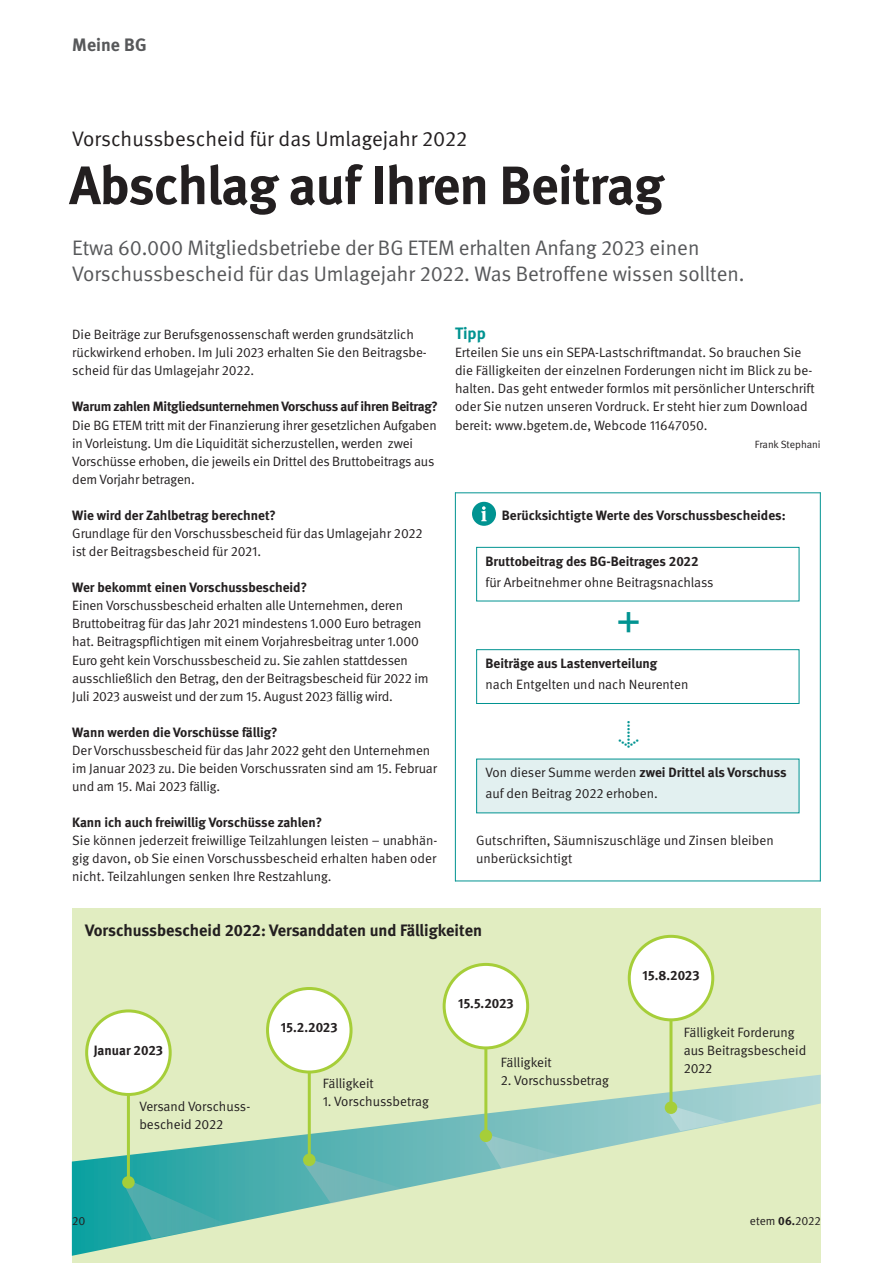
<style>
.page{position:relative;width:893px;height:1263px;background:#fff}
.page>*{position:absolute;margin:0;border:0;box-sizing:border-box;transform-origin:0 0}
.t1{font:700 54px "DGUV Meta";letter-spacing:-.01em;color:#231f20}
.t2{font:47.25px "DGUV Meta";color:#009391}
.t3{font:24px "DGUV Meta";color:#009391}
.t4{font:21px/25.8px "DGUV Meta";letter-spacing:-.01em;color:#57585a}
.t5{font:21px "DGUV Meta";letter-spacing:-.005em;color:#231f20}
.t6{font:700 18px "DGUV Meta";color:#57585a}
.t7{font:700 16.5px "DGUV Meta";color:#231f20}
.t8{font:700 16.5px "DGUV Meta";color:#009391}
.t9{font:13.5px/18.1px "DGUV Meta";letter-spacing:-.01em;color:#231f20}
.t10{font:700 13.5px "DGUV Meta";letter-spacing:-.005em;color:#231f20}
.t11{font:12px "DGUV Meta";color:#231f20}
.t12{font:10.5px "DGUV Meta";letter-spacing:-.005em;color:#231f20}
.s1{font-weight:700}
</style>
<div class="page">
<div style="left:72px;top:908px;width:749px;height:355px;background:#e1edc1"></div>
<svg style="left:72px;top:1075px;width:749px;height:181px"></svg>
<svg style="left:125px;top:1182px;width:102px;height:57px;background:#4bafab"></svg>
<svg style="left:303px;top:1160px;width:99px;height:44px;background:#76bcb6"></svg>
<svg style="left:482px;top:1134px;width:81px;height:35px;background:#94c8c2"></svg>
<svg style="left:668px;top:1107px;width:59px;height:24px"></svg>
<div style="left:122px;top:1176px;width:13px;height:12px;background:#a6ce39;border-radius:50%"></div>
<hr style="left:127px;top:1083px;width:3px;height:99px;background:#a6ce39">
<div style="left:87px;top:1011px;width:83px;height:83px;background:#fff;border-radius:50%"></div>
<div style="left:85px;top:1009px;width:87px;height:87px;border:3px solid #a6ce39;border-radius:50%"></div>
<div style="left:303px;top:1153px;width:13px;height:13px;background:#a6ce39;border-radius:50%"></div>
<hr style="left:308px;top:1060px;width:3px;height:100px;background:#a6ce39">
<div style="left:268px;top:988px;width:83px;height:84px;background:#fff;border-radius:50%"></div>
<div style="left:266px;top:987px;width:87px;height:86px;border:3px solid #a6ce39;border-radius:50%"></div>
<div style="left:480px;top:1129px;width:12px;height:13px;background:#a6ce39;border-radius:50%"></div>
<hr style="left:484px;top:1036px;width:3px;height:100px;background:#a6ce39">
<div style="left:444px;top:964px;width:84px;height:84px;background:#fff;border-radius:50%"></div>
<div style="left:443px;top:963px;width:86px;height:86px;border:3px solid #a6ce39;border-radius:50%"></div>
<div style="left:665px;top:1101px;width:12px;height:13px;background:#a6ce39;border-radius:50%"></div>
<hr style="left:669px;top:1008px;width:3px;height:100px;background:#a6ce39">
<div style="left:629px;top:936px;width:84px;height:84px;background:#fff;border-radius:50%"></div>
<div style="left:628px;top:935px;width:86px;height:86px;border:3px solid #a6ce39;border-radius:50%"></div>
<hr style="left:455px;top:492px;width:366px;height:1px;background:#009391">
<hr style="left:455px;top:880px;width:366px;height:1px;background:#009391">
<div style="left:476px;top:649px;width:323px;height:55px;border:1px solid #009391"></div>
<div style="left:477px;top:759px;width:322px;height:54px;background:#e2f0f0"></div>
<div style="left:476px;top:547px;width:323px;height:54px;border:1px solid #009391"></div>
<hr style="left:820px;top:492px;width:1px;height:389px;background:#009391">
<hr style="left:455px;top:492px;width:1px;height:389px;background:#009391">
<div style="left:472px;top:502px;width:24px;height:24px;background:#009391;border-radius:50%"></div>
<svg style="left:481px;top:506px;width:6px;height:15px"></svg>
<h2 class="t6" style="left:72px;top:34px;width:76px">Meine BG</h2>
<p class="t5" style="left:72px;top:126px;width:396px">Vorschussbescheid für das Umlagejahr 2022</p>
<h3 class="t1" style="left:69px;top:153px;width:596px">Abschlag auf Ihren Beitrag</h3>
<p class="t4" style="left:72px;top:236px;width:674px">Etwa 60.000 Mitgliedsbetriebe der BG ETEM erhalten Anfang 2023 einen<br>Vorschussbescheid für das Umlagejahr 2022. Was Betroffene wissen sollten.</p>
<p class="t9" style="left:72px;top:326px;width:356px">Die Beiträge zur Berufsgenossenschaft werden grundsätzlich rückwirkend erhoben. Im Juli 2023 erhalten Sie den Beitragsbe&shy;scheid für das Umlagejahr 2022.</p>
<h4 class="t10" style="left:72px;top:399px;width:367px">Warum zahlen Mitgliedsunternehmen Vorschuss auf ihren Beitrag?</h4>
<p class="t9" style="left:72px;top:416px;width:366px">Die BG ETEM tritt mit der Finanzierung ihrer gesetzlichen Aufgaben in Vorleistung. Um die Liquidität sicherzustellen, werden zwei Vorschüsse erhoben, die jeweils ein Drittel des Bruttobeitrags aus dem Vorjahr betragen.</p>
<h4 class="t10" style="left:72px;top:507px;width:205px">Wie wird der Zahlbetrag berechnet?</h4>
<p class="t9" style="left:72px;top:524px;width:352px">Grundlage für den Vorschussbescheid für das Umlage jahr 2022 ist der Beitragsbescheid für 2021.</p>
<h4 class="t10" style="left:72px;top:579px;width:236px">Wer bekommt einen Vorschussbescheid?</h4>
<p class="t9" style="left:72px;top:597px;width:358px">Einen Vorschussbescheid erhalten alle Unternehmen, deren Bruttobeitrag für das Jahr 2021 mindestens 1.000 Euro betragen hat. Beitragspflichtigen mit einem Vorjahresbeitrag unter 1.000<br>Euro geht kein Vorschussbescheid zu. Sie zahlen stattdessen ausschließlich den Betrag, den der Beitragsbescheid für 2022 im Juli 2023 ausweist und der zum 15. August 2023 fällig wird.</p>
<h4 class="t10" style="left:72px;top:724px;width:207px">Wann werden die Vorschüsse fällig?</h4>
<p class="t9" style="left:72px;top:741px;width:366px">Der Vorschussbescheid für das Jahr 2022 geht den Unternehmen im Januar 2023 zu. Die beiden Vorschussraten sind am 15. Februar und am 15. Mai 2023 fällig.</p>
<h4 class="t10" style="left:72px;top:814px;width:251px">Kann ich auch freiwillig Vorschüsse zahlen?</h4>
<p class="t9" style="left:72px;top:832px;width:367px;text-align:justify">Sie können jederzeit freiwillige Teilzahlungen leisten – unabhän&shy;gig davon, ob Sie einen Vorschussbescheid erhalten haben oder nicht. Teilzahlungen senken Ihre Restzahlung.</p>
<h4 class="t8" style="left:455px;top:324px;width:32px">Tipp</h4>
<p class="t9" style="left:455px;top:344px;width:361px">Erteilen Sie uns ein SEPA -Lastschriftmandat. So brauchen Sie die Fälligkeiten der einzelnen Forderungen nicht im Blick zu be&shy;halten. Das geht entweder formlos mit persönlicher Unterschrift oder Sie nutzen unseren Vordruck. Er steht hier zum Download bereit: www.bgetem.de, Webcode 11647050.</p>
<p class="t12" style="left:755px;top:438px;width:67px">Frank Stephani</p>
<h4 class="t10" style="left:502px;top:507px;width:285px">Berücksichtigte Werte des Vorschussbescheides:</h4>
<p class="t9" style="left:485px;top:551px;width:230px;line-height:21px"><span class="s1">Bruttobeitrag des BG-Beitrages 2022 </span>für Arbeitnehmer ohne Beitragsnachlass</p>
<p class="t2" style="left:616px;top:590px;width:26px">+</p>
<p class="t9" style="left:485px;top:653px;width:204px;line-height:21px"><span class="s1">Beiträge aus Lastenverteilung </span>nach Entgelten und nach Neurenten</p>
<p class="t3" style="left:615px;top:719px;width:29px">↓</p>
<p class="t9" style="left:485px;top:762px;width:303px;line-height:21px">Von dieser Summe werden <span class="s1">zwei Drittel als Vorschuss </span>auf den Beitrag 2022 erhoben.</p>
<p class="t9" style="left:476px;top:832px;width:299px">Gutschriften, Säumniszuschläge und Zinsen bleiben unberücksichtigt</p>
<p class="t7" style="left:85px;top:920px;width:398px">Vorschussbescheid 2022: Versanddaten und Fälligkeiten</p>
<p class="t10" style="left:94px;top:1042px;width:71px">Januar 2023</p>
<p class="t9" style="left:139px;top:1097px;width:112px">Versand Vorschuss&shy;bescheid 2022</p>
<p class="t10" style="left:281px;top:1019px;width:58px">15.2.2023</p>
<p class="t9" style="left:323px;top:1075px;width:53px">Fälligkeit</p>
<p class="t9" style="left:323px;top:1093px;width:108px">1. Vorschussbetrag</p>
<p class="t10" style="left:458px;top:995px;width:57px">15.5.2023</p>
<p class="t9" style="left:501px;top:1053px;width:53px">Fälligkeit</p>
<p class="t9" style="left:501px;top:1071px;width:110px">2. Vorschussbetrag</p>
<p class="t10" style="left:642px;top:967px;width:59px">15.8.2023</p>
<p class="t9" style="left:684px;top:1023px;width:124px">Fälligkeit Forderung aus Beitragsbescheid<br>2022</p>
<p class="t11" style="left:72px;top:1213px;width:15px">20</p>
<p class="t11" style="left:750px;top:1213px;width:72px">etem <span class="s1">06.</span>2022</p>
</div>
